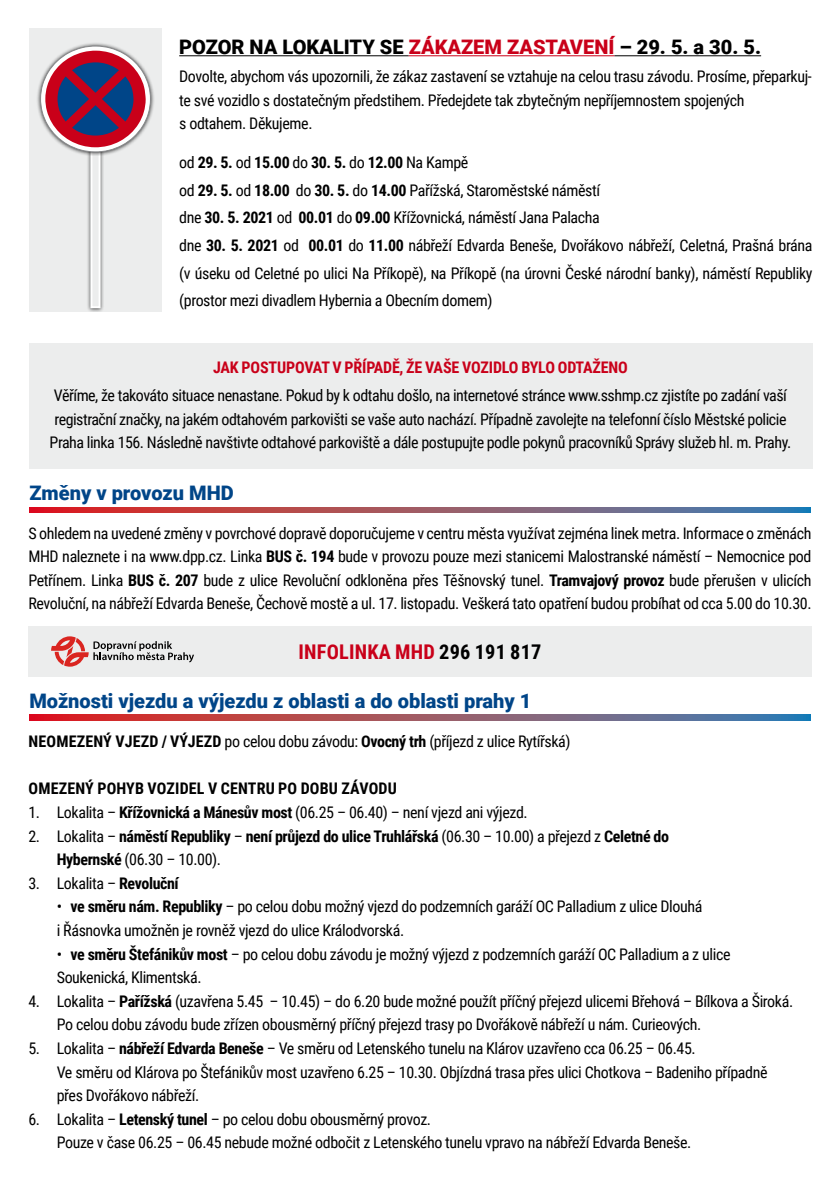
<style>
.page{position:relative;width:840px;height:1191px;background:#fff}
.page>*{position:absolute;margin:0;border:0;box-sizing:border-box;transform-origin:0 0}
.t1{font:700 20.2px "Roboto Condensed";letter-spacing:.01em;color:#c90019}
.t2{font:900 20px "Roboto";color:#004588}
.t3{font:900 20px "Roboto";color:#000}
.t4{font:16px/23.6px "Roboto Condensed";letter-spacing:-.025em;color:#000}
.t5{font:700 16px/23.6px "Roboto Condensed";letter-spacing:-.025em;color:#000}
.t6{font:700 16px "Roboto Condensed";letter-spacing:-.01em;color:#c90019}
.t7{font:700 16px "Roboto Condensed";letter-spacing:.01em;color:#000}
.s1{color:#c90019}
.s2{font-weight:700}
.s3{color:#000}
.s4{font-weight:400}
</style>
<div class="page">
<div style="left:28px;top:626px;width:783px;height:50px;background:#eceded"></div>
<svg style="left:29px;top:507px;width:781px;height:5px;background:#965566"></svg>
<svg style="left:29px;top:715px;width:781px;height:5px;background:#965566"></svg>
<svg style="left:51px;top:636px;width:143px;height:30px"></svg>
<div style="left:29px;top:344px;width:783px;height:125px;background:#eceded"></div>
<div style="left:29px;top:28px;width:132px;height:284px;background:#eceded"></div>
<hr style="left:179px;top:55px;width:229px;height:1px;background:#000">
<hr style="left:408px;top:55px;width:206px;height:1px;background:#c90019">
<hr style="left:614px;top:55px;width:146px;height:1px;background:#000">
<div style="left:87px;top:136px;width:18px;height:176px;background:#000;opacity:.75"></div>
<div style="left:90px;top:140px;width:10px;height:168px;background:#eceded;border:2px solid #fff"></div>
<div style="left:36px;top:42px;width:118px;height:114px;background:#000;opacity:.75"></div>
<svg style="left:40px;top:46px;width:111px;height:106px"></svg>
<p class="t3" style="left:179px;top:33px;width:583px">POZOR NA LOKALITY SE <span class="s1">ZÁKAZEM ZASTAVENÍ</span> – 29. 5. a 30. 5.</p>
<p class="t4" style="left:179px;top:64px;width:633px">Dovolte, abychom vás upozornili, že zákaz zastavení se vztahuje na celou trasu závodu. Prosíme, přeparkuj&shy;te své vozidlo s dostatečným předstihem. Předejdete tak zbytečným nepříjemnostem spojených<br>s odtahem. Děkujeme.</p>
<p class="t4" style="left:179px;top:148px;width:634px;line-height:27.6px">od <span class="s2">29. 5.</span> od <span class="s2">15.00</span> do <span class="s2">30. 5.</span> do <span class="s2">12.00</span> Na Kampě<br>od <span class="s2">29. 5.</span> od <span class="s2">18.00</span> do <span class="s2">30. 5.</span> do <span class="s2">14.00</span> Pařížská, Staroměstské náměstí<br>dne <span class="s2">30. 5. 2021</span> od <span class="s2">00.01</span> do <span class="s2">09.00</span> Křížovnická, náměstí Jana Palacha<br>dne <span class="s2">30. 5. 2021</span> od <span class="s2">00.01</span> do <span class="s2">11.00</span> nábřeží Edvarda Beneše, Dvořákovo nábřeží, Celetná, Prašná brána (v úseku od Celetné po ulici Na Příkopě), Na Příkopě (na úrovni České národní banky), náměstí Republiky (prostor mezi divadlem Hybernia a Obecním domem)</p>
<p class="t6" style="left:213px;top:356px;width:416px">JAK POSTUPOVAT V PŘÍPADĚ, ŽE VAŠE VOZIDLO BYLO ODTAŽENO</p>
<p class="t4" style="left:50px;top:383px;width:742px;text-align:center">Věříme, že takováto situace nenastane. Pokud by k odtahu došlo, na internetové stránce www.sshmp.cz zjistíte po zadání vaší registrační značky, na jakém odtahovém parkovišti se vaše auto nachází. Případně zavolejte na telefonní číslo Městské policie<br>Praha linka 156. Následně navštivte odtahové parkoviště a dále postupujte podle pokynů pracovníků Správy služeb hl. m. Prahy.</p>
<p class="t2" style="left:29px;top:479px;width:206px">Změny v provozu MHD</p>
<p class="t4" style="left:28px;top:520px;width:784px;text-align:justify">S ohledem na uvedené změny v povrchové dopravě doporučujeme v centru města využívat zejména linek metra. Informace o změnách MHD naleznete i na www.dpp.cz. Linka <span class="s2">BUS č. 194</span> bude v provozu pouze mezi stanicemi Malostranské náměstí – Nemocnice pod Petřínem. Linka <span class="s2">BUS č. 207</span> bude z ulice Revoluční odkloněna přes Těšnovský tunel. <span class="s2">Tramvajový provoz</span> bude přerušen v ulicích Revoluční, na nábřeží Edvarda Beneše, Čechově mostě a ul. 17. listopadu. Veškerá tato opatření budou probíhat od cca 5.00 do 10.30.</p>
<p class="t1" style="left:298px;top:638px;width:244px">INFOLINKA MHD <span class="s3">296 191 817</span></p>
<p class="t2" style="left:29px;top:687px;width:503px">Možnosti vjezdu a výjezdu z oblasti a do oblasti prahy 1</p>
<p class="t4" style="left:29px;top:729px;width:543px"><span class="s2">NEOMEZENÝ VJEZD / VÝJEZD</span> po celou dobu závodu: <span class="s2">Ovocný trh</span> (příjezd z ulice Rytířská)</p>
<p class="t7" style="left:29px;top:777px;width:369px">OMEZENÝ POHYB VOZIDEL V CENTRU PO DOBU ZÁVODU</p>
<p class="t4" style="left:28px;top:800px;width:500px">1. Lokalita – <span class="s2">Křížovnická a Mánesův most</span> (06.25 – 06.40) – není vjezd ani výjezd.</p>
<p class="t5" style="left:57px;top:823px;width:613px;text-indent:-28px"><span class="s4">2. Lokalita –</span> náměstí Republiky <span class="s4">–</span> není průjezd do ulice Truhlářská <span class="s4">(06.30 – 10.00) a přejezd z</span> Celetné do<br>Hybernské <span class="s4">(06.30 – 10.00).</span></p>
<p class="t4" style="left:28px;top:870px;width:152px">3. Lokalita – <span class="s2">Revoluční</span></p>
<p class="t4" style="left:57px;top:894px;width:647px">• <span class="s2">ve směru nám. Republiky</span> – po celou dobu možný vjezd do podzemních garáží OC Palladium z ulice Dlouhá i Řásnovka umožněn je rovněž vjezd do ulice Králodvorská.</p>
<p class="t4" style="left:57px;top:941px;width:675px">• <span class="s2">ve směru Štefánikův most</span> – po celou dobu závodu je možný výjezd z podzemních garáží OC Palladium a z ulice<br>Soukenická, Klimentská.</p>
<p class="t4" style="left:57px;top:988px;width:737px;text-indent:-28px">4. Lokalita – <span class="s2">Pařížská</span> (uzavřena 5.45 – 10.45) – do 6.20 bude možné použít příčný přejezd ulicemi Břehová – Bílkova a Široká.<br>Po celou dobu závodu bude zřízen obousměrný příčný přejezd trasy po Dvořákově nábřeží u nám. Curieových.</p>
<p class="t4" style="left:57px;top:1036px;width:712px;text-indent:-28px">5. Lokalita – <span class="s2">nábřeží Edvarda Beneše</span> – Ve směru od Letenského tunelu na Klárov uzavřeno cca 06.25 – 06.45.<br>Ve směru od Klárova po Štefánikův most uzavřeno 6.25 – 10.30. Objízdná trasa přes ulici Chotkova – Badeniho případně přes Dvořákovo nábřeží.</p>
<p class="t4" style="left:57px;top:1106px;width:636px;text-indent:-28px">6. Lokalita – <span class="s2">Letenský tunel</span> – po celou dobu obousměrný provoz.<br>Pouze v čase 06.25 – 06.45 nebude možné odbočit z Letenského tunelu vpravo na nábřeží Edvarda Beneše.</p>
</div>
